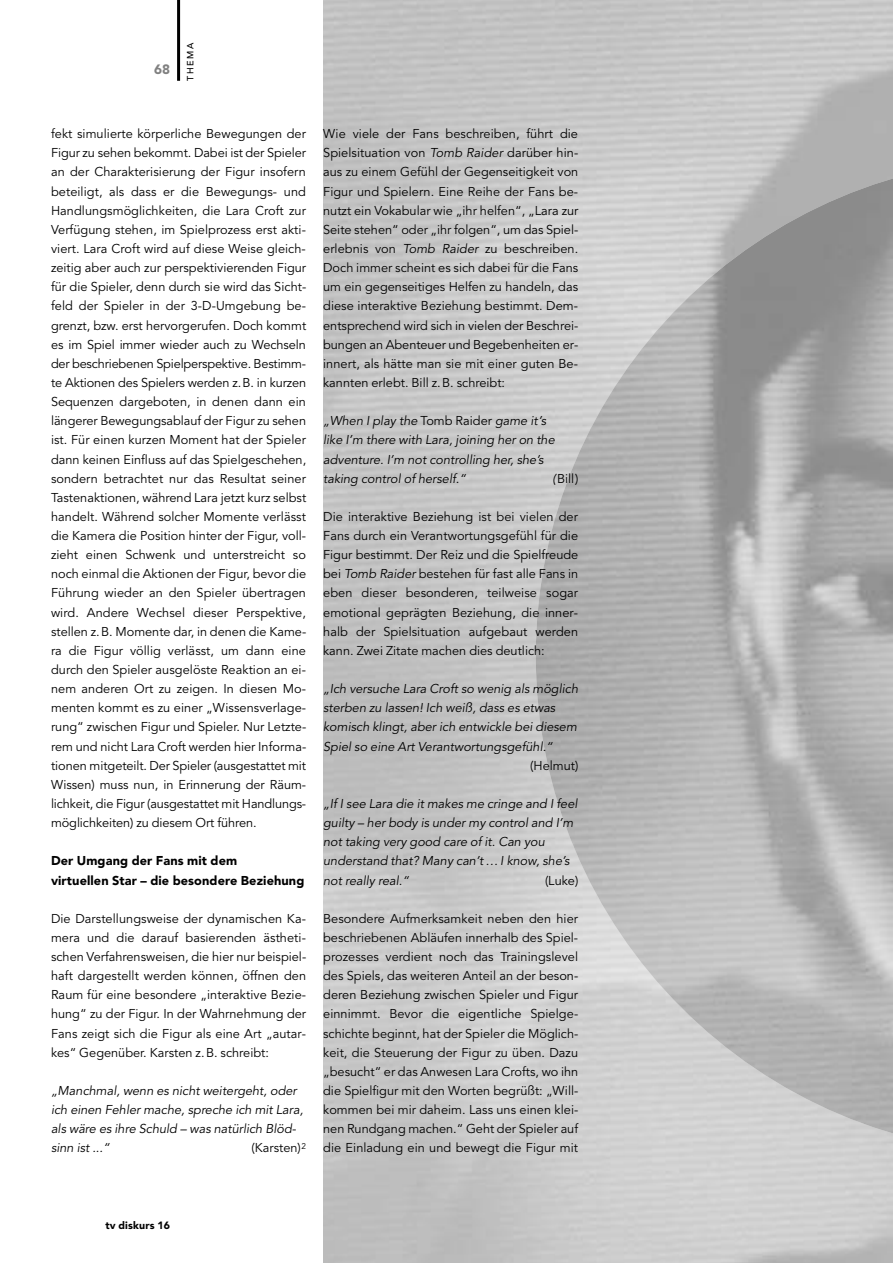
<style>
.page{position:relative;width:893px;height:1263px;background:#fff}
.page>*{position:absolute;margin:0;border:0;box-sizing:border-box;transform-origin:0 0}
.t1{font:900 13.5px "Avenir";color:#818181}
.t2{font:12.75px/19.2px "Avenir";color:#000;text-align:justify}
.t3{font:italic 12.75px/19.2px "Avenir";color:#000}
.t4{font:900 12.75px/19.2px "Avenir";letter-spacing:.01em;color:#000}
.t5{font:900 10.5px "Avenir";letter-spacing:.02em;color:#000}
.t6{font:500 9px "Avenir";letter-spacing:.165em;color:#000}
.s1{font-style:italic}
.s2{font-style:normal}
</style>
<div class="page">
<svg style="left:536px;top:158px;width:357px;height:995px;background:#c9c9c9"></svg>
<img style="left:536px;top:176px;width:357px;height:959px">
<hr style="left:177px;top:0;width:3px;height:81px;background:#000">
<p class="t1" style="left:154px;top:64px;width:17px">68</p>
<p class="t6" style="left:187px;top:81px;width:39px;rotate:-90deg">THEMA</p>
<p class="t2" style="left:51px;top:125px;width:257px">fekt simulierte körperliche Bewegungen der Figur zu sehen bekommt. Dabei ist der Spieler an der Charakterisierung der Figur insofern beteiligt, als dass er die Bewegungs- und Handlungsmöglichkeiten, die Lara Croft zur Verfügung stehen, im Spielprozess erst akti&shy;viert. Lara Croft wird auf diese Weise gleich&shy;zeitig aber auch zur perspektivierenden Figur für die Spieler, denn durch sie wird das Sicht&shy;feld der Spieler in der 3-D-Umgebung be&shy;grenzt, bzw. erst hervorgerufen. Doch kommt es im Spiel immer wieder auch zu Wechseln der beschriebenen Spielperspektive. Bestimm&shy;te Aktionen des Spielers werden z.B. in kurzen Sequenzen dargeboten, in denen dann ein längerer Bewegungsablauf der Figur zu sehen ist. Für einen kurzen Moment hat der Spieler dann keinen Einfluss auf das Spielgeschehen, sondern betrachtet nur das Resultat seiner Tastenaktionen, während Lara jetzt kurz selbst handelt. Während solcher Momente verlässt die Kamera die Position hinter der Figur, voll&shy;zieht einen Schwenk und unterstreicht so noch einmal die Aktionen der Figur, bevor die Führung wieder an den Spieler übertragen wird. Andere Wechsel dieser Perspektive, stellen z.B. Momente dar, in denen die Kame&shy;ra die Figur völlig verlässt, um dann eine durch den Spieler ausgelöste Reaktion an ei&shy;nem anderen Ort zu zeigen. In diesen Mo&shy;menten kommt es zu einer „Wissensverlage&shy;rung“ zwischen Figur und Spieler. Nur Letzte&shy;rem und nicht Lara Croft werden hier Informa&shy;tionen mitgeteilt. Der Spieler (ausgestattet mit Wissen) muss nun, in Erinnerung der Räum&shy;lichkeit, die Figur (ausgestattet mit Handlungs&shy;möglichkeiten) zu diesem Ort führen.</p>
<p class="t4" style="left:51px;top:852px;width:255px">Der Umgang der Fans mit dem<br>virtuellen Star – die besondere Beziehung</p>
<p class="t2" style="left:51px;top:910px;width:257px">Die Darstellungsweise der dynamischen Ka&shy;mera und die darauf basierenden ästheti&shy;schen Verfahrensweisen, die hier nur beispiel&shy;haft dargestellt werden können, öffnen den Raum für eine besondere „interaktive Bezie&shy;hung“ zu der Figur. In der Wahrnehmung der Fans zeigt sich die Figur als eine Art „autar&shy;kes“ Gegenüber. Karsten z.B. schreibt:</p>
<p class="t3" style="left:51px;top:1082px;width:254px">„Manchmal, wenn es nicht weitergeht, oder ich einen Fehler mache, spreche ich mit Lara, als wäre es ihre Schuld – was natürlich Blöd&shy;sinn ist ...“</p>
<p class="t2" style="left:251px;top:1139px;width:56px">(Karsten)<sup>2</sup></p>
<p class="t2" style="left:323px;top:125px;width:257px">Wie viele der Fans beschreiben, führt die Spielsituation von <span class="s1">Tomb Raider</span> darüber hin&shy;aus zu einem Gefühl der Gegenseitigkeit von Figur und Spielern. Eine Reihe der Fans be&shy;nutzt ein Vokabular wie „ihr helfen“, „Lara zur Seite stehen“ oder „ihr folgen“, um das Spiel&shy;erlebnis von <span class="s1">Tomb Raider</span> zu beschreiben.<br>Doch immer scheint es sich dabei für die Fans um ein gegenseitiges Helfen zu handeln, das diese interaktive Beziehung bestimmt. Dem&shy;entsprechend wird sich in vielen der Beschrei&shy;bungen an Abenteuer und Begebenheiten er&shy;innert, als hätte man sie mit einer guten Be&shy;kannten erlebt. Bill z.B. schreibt:</p>
<p class="t3" style="left:323px;top:412px;width:233px">„When I play the <span class="s2">Tomb Raider</span> game it’s like I’m there with Lara, joining her on the adventure. I’m not controlling her, she’s taking control of herself.“</p>
<p class="t2" style="left:552px;top:470px;width:27px"><span class="s1">(</span>Bill)</p>
<p class="t2" style="left:323px;top:508px;width:257px">Die interaktive Beziehung ist bei vielen der Fans durch ein Verantwortungsgefühl für die Figur bestimmt. Der Reiz und die Spielfreude bei <span class="s1">Tomb Raider</span> bestehen für fast alle Fans in eben dieser besonderen, teilweise sogar emotional geprägten Beziehung, die inner&shy;halb der Spielsituation aufgebaut werden kann. Zwei Zitate machen dies deutlich:</p>
<p class="t3" style="left:323px;top:680px;width:256px">„Ich versuche Lara Croft so wenig als möglich sterben zu lassen! Ich weiß, dass es etwas komisch klingt, aber ich entwickle bei diesem Spiel so eine Art Verantwortungsgefühl.“</p>
<p class="t2" style="left:530px;top:757px;width:50px">(Helmut)</p>
<p class="t3" style="left:323px;top:795px;width:256px">„If I see Lara die it makes me cringe and I feel guilty – her body is under my control and I’m not taking very good care of it. Can you understand that? Many can’t … I know, she’s not really real.“</p>
<p class="t2" style="left:545px;top:871px;width:35px">(Luke)</p>
<p class="t2" style="left:323px;top:910px;width:257px">Besondere Aufmerksamkeit neben den hier beschriebenen Abläufen innerhalb des Spiel&shy;prozesses verdient noch das Trainingslevel des Spiels, das weiteren Anteil an der beson&shy;deren Beziehung zwischen Spieler und Figur einnimmt. Bevor die eigentliche Spielge&shy;schichte beginnt, hat der Spieler die Möglich&shy;keit, die Steuerung der Figur zu üben. Dazu „besucht“ er das Anwesen Lara Crofts, wo ihn die Spielfigur mit den Worten begrüßt: „Will&shy;kommen bei mir daheim. Lass uns einen klei&shy;nen Rundgang machen.“ Geht der Spieler auf die Einladung ein und bewegt die Figur mit</p>
<p class="t5" style="left:105px;top:1221px;width:66px">tv diskurs 16</p>
</div>
